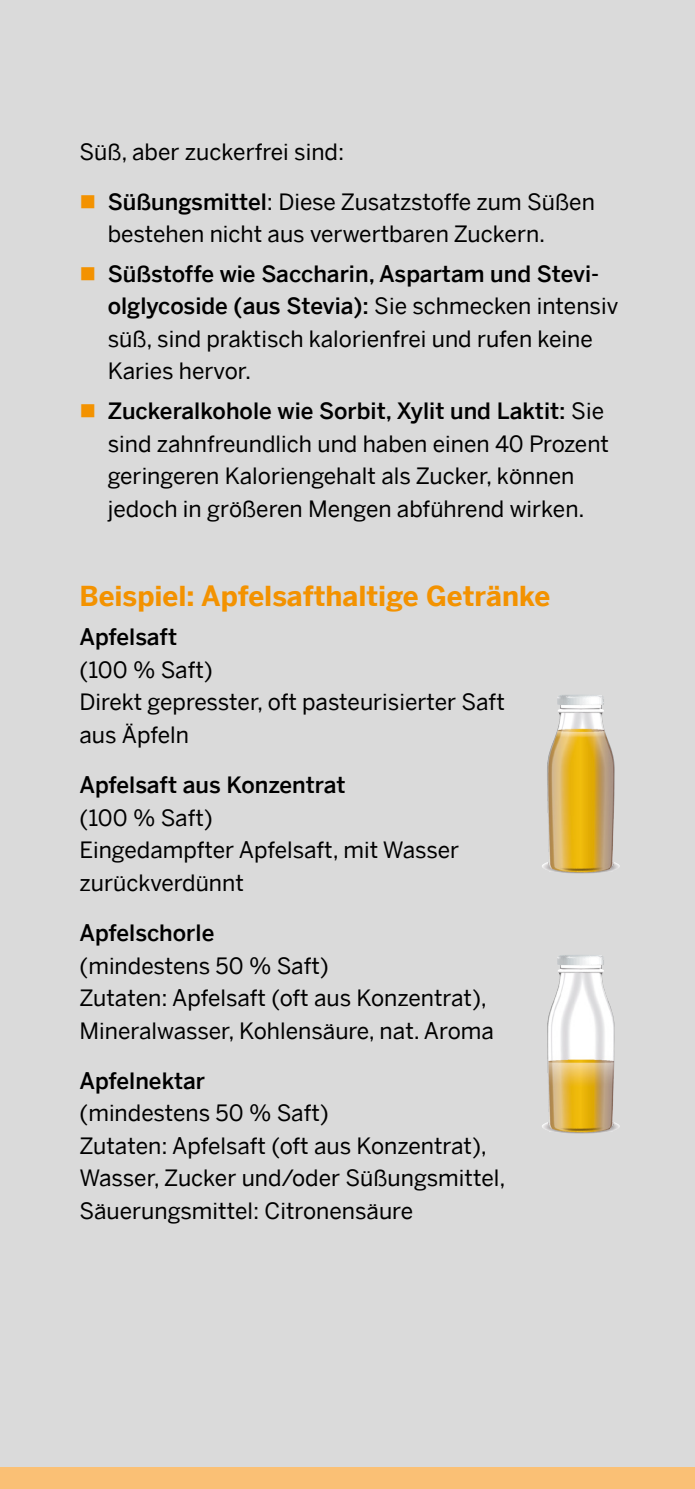
<style>
.page{position:relative;width:695px;height:1489px;background:#fff}
.page>*{position:absolute;margin:0;border:0;box-sizing:border-box;transform-origin:0 0}
.Zwischenüberschrift{font:700 27.5px "Benton Sans";color:#f39200}
.Fließtext_ohne_Absat{font:22.5px/32.5px "Benton Sans";color:#000}
.Bullets{font:22.5px/32.5px "Benton Sans";color:#000}
.s1{font-weight:500}
</style>
<div class="page">
<div style="left:0;top:0;width:694px;height:1472px;background:#dadada"></div>
<div style="left:0;top:1467px;width:694px;height:21px;background:#fac075"></div>
<svg style="left:557px;top:695px;width:47px;height:10px"></svg>
<img style="left:542px;top:705px;width:77px;height:168px">
<svg style="left:557px;top:955px;width:47px;height:10px"></svg>
<img style="left:542px;top:965px;width:77px;height:168px">
<p class="Fließtext_ohne_Absat" style="left:79px;top:135px;width:266px">Süß, aber zuckerfrei sind:</p>
<p class="Bullets" style="left:108px;top:185px;width:488px"><span class="s1">Süßungsmittel</span>: Diese Zusatzstoffe zum Süßen bestehen nicht aus verwertbaren Zuckern.</p>
<p class="Bullets" style="left:108px;top:257px;width:512px"><span class="s1">Süßstoffe wie Saccharin, Aspartam und Stevi&shy;olglycoside (aus Stevia):</span> Sie schmecken intensiv süß, sind praktisch kalorienfrei und rufen keine Karies hervor.</p>
<p class="Bullets" style="left:108px;top:394px;width:503px"><span class="s1">Zuckeralkohole wie Sorbit, Xylit und Laktit:</span> Sie sind zahnfreundlich und haben einen 40 Prozent geringeren Kaloriengehalt als Zucker, können jedoch in größeren Mengen abführend wirken.</p>
<h3 class="Zwischenüberschrift" style="left:79px;top:579px;width:472px">Beispiel: Apfelsafthaltige Getränke</h3>
<p class="Fließtext_ohne_Absat" style="left:79px;top:620px;width:427px"><span class="s1">Apfelsaft<br></span>(100 % Saft)<br>Direkt gepresster, oft pasteurisierter Saft aus Äpfeln</p>
<p class="Fließtext_ohne_Absat" style="left:79px;top:768px;width:381px"><span class="s1">Apfelsaft aus Konzentrat<br></span>(100 % Saft)<br>Eingedampfter Apfelsaft, mit Wasser zurückverdünnt</p>
<p class="Fließtext_ohne_Absat" style="left:79px;top:916px;width:416px"><span class="s1">Apfelschorle<br></span>(mindestens 50 % Saft)<br>Zutaten: Apfelsaft (oft aus Konzentrat),<br>Mineralwasser, Kohlensäure, nat. Aroma</p>
<p class="Fließtext_ohne_Absat" style="left:79px;top:1064px;width:427px"><span class="s1">Apfelnektar<br></span>(mindestens 50 % Saft)<br>Zutaten: Apfelsaft (oft aus Konzentrat),<br>Wasser, Zucker und/oder Süßungsmittel,<br>Säuerungsmittel: Citronensäure</p>
</div>
